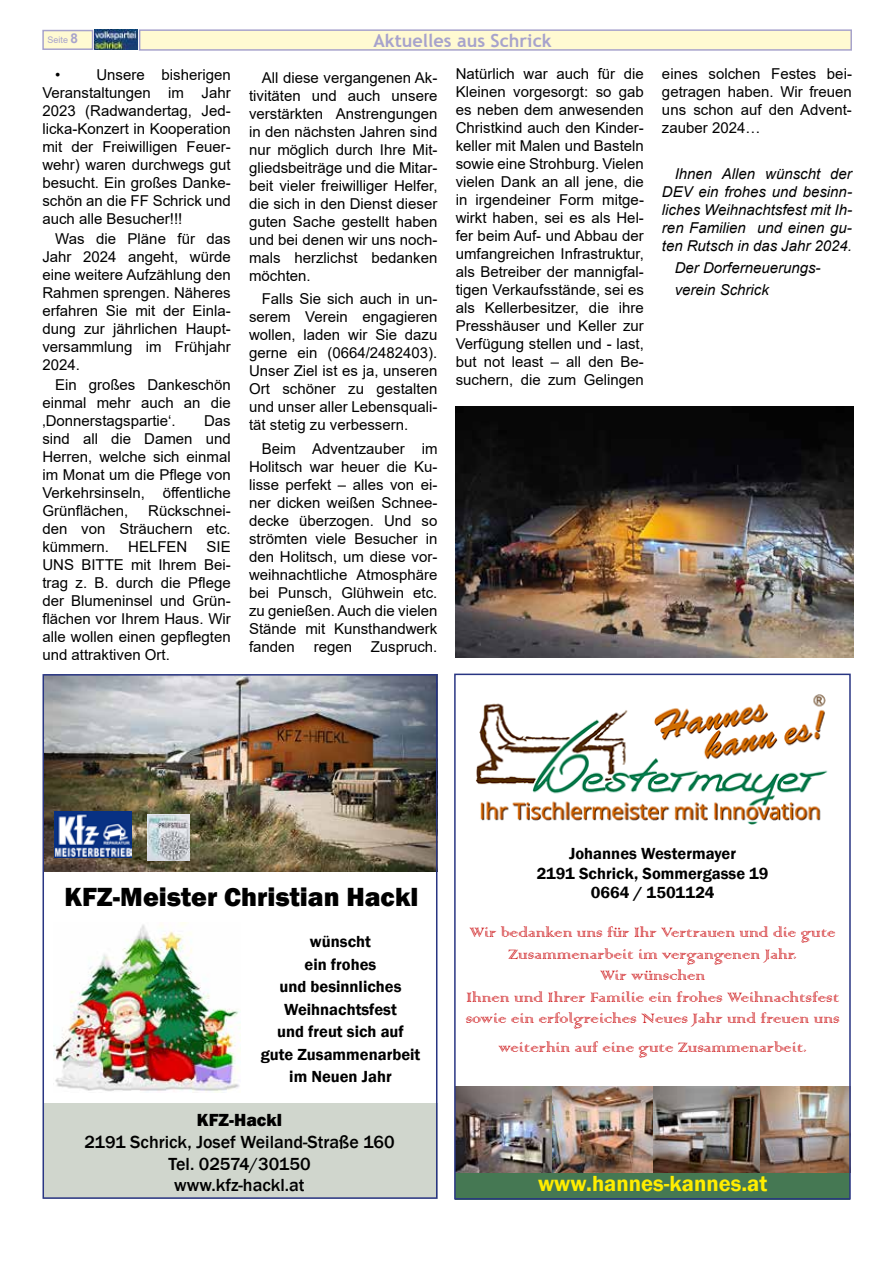
<style>
.page{position:relative;width:893px;height:1263px;background:#fff}
.page>*{position:absolute;margin:0;border:0;box-sizing:border-box;transform-origin:0 0}
.t1{font:800 27px "Franklin Gothic";color:#000}
.t2{font:600 22.5px "Franklin Gothic";color:#ffed00}
.t3{font:18px/21.6px "Colonna";color:#cd171a;text-align:center}
.t4{font:500 18px/21.6px "Franklin Gothic";color:#000;text-align:center}
.t5{font:700 18px "Trebuchet MS";color:#a7a3cc}
.t6{font:800 18px "Franklin Gothic";color:#000}
.t7{font:600 16.5px/22.5px "Franklin Gothic";color:#000;text-align:center}
.t8{font:15px/18px "Arial";color:#000;text-align:justify}
.t9{font:italic 15px/18px "Arial";color:#000;text-align:justify}
.t10{font:9px "Arial";color:#a7a3cc}
.s1{font-weight:700;font-size:13.5px}
</style>
<div class="page">
<div style="left:139px;top:29px;width:713px;height:22px;background:#fffad2;border:2px solid #a7a3cc"></div>
<div style="left:42px;top:30px;width:51px;height:20px;background:#fffad2;border:2px solid #a7a3cc"></div>
<img style="left:94px;top:30px;width:44px;height:20px">
<div style="left:43px;top:1103px;width:394px;height:96px;background:#d0d6cd"></div>
<img style="left:46px;top:677px;width:388px;height:194px">
<img style="left:55px;top:811px;width:76px;height:46px">
<img style="left:147px;top:814px;width:43px;height:46px">
<img style="left:54px;top:922px;width:186px;height:170px">
<div style="left:43px;top:674px;width:394px;height:525px;border:2px solid #283583"></div>
<img style="left:476px;top:694px;width:352px;height:131px">
<img style="left:551px;top:1086px;width:297px;height:86px">
<img style="left:457px;top:1086px;width:94px;height:86px">
<div style="left:455px;top:1172px;width:395px;height:27px;background:#457853"></div>
<div style="left:454px;top:674px;width:397px;height:525px;border:2px solid #283583"></div>
<img style="left:456px;top:406px;width:397px;height:251px">
<p class="t10" style="left:48px;top:34px;width:32px">Seite <span class="s1">8</span></p>
<p class="t5" style="left:374px;top:29px;width:180px">Aktuelles aus Schrick</p>
<p class="t8" style="left:42px;top:66px;width:190px;text-indent:13px">• Unsere bisherigen Veranstaltungen im Jahr 2023 (Radwandertag, Jed&shy;licka-Konzert in Kooperation mit der Freiwilligen Feuer&shy;wehr) waren durchwegs gut besucht. Ein großes Danke&shy;schön an die FF Schrick und auch alle Besucher!!!</p>
<p class="t8" style="left:42px;top:230px;width:190px;text-indent:13px">Was die Pläne für das Jahr 2024 angeht, würde eine weitere Aufzählung den Rahmen sprengen. Näheres erfahren Sie mit der Einla&shy;dung zur jährlichen Haupt&shy;versammlung im Frühjahr 2024.</p>
<p class="t8" style="left:42px;top:376px;width:190px;text-indent:13px">Ein großes Dankeschön einmal mehr auch an die ‚Donnerstagspartie‘.</p>
<p class="t8" style="left:42px;top:412px;width:190px;text-indent:162px">Das sind all die Damen und Herren, welche sich einmal im Monat um die Pflege von Verkehrsinseln, öffentliche Grünflächen,</p>
<p class="t8" style="left:42px;top:502px;width:190px;text-indent:106px">Rückschnei&shy;den von Sträuchern etc. kümmern.</p>
<p class="t8" style="left:42px;top:538px;width:190px;text-indent:164px">SIE UNS BITTE mit Ihrem Bei&shy;trag z. B. durch die Pflege der Blumeninsel und Grün&shy;flächen vor Ihrem Haus. Wir alle wollen einen gepflegten und attraktiven Ort.</p>
<p class="t8" style="left:128px;top:538px;width:61px">HELFEN</p>
<p class="t8" style="left:249px;top:68px;width:190px;text-indent:13px">All diese vergangenen Ak&shy;tivitäten und auch unsere verstärkten Anstrengungen in den nächsten Jahren sind nur möglich durch Ihre Mit&shy;gliedsbeiträge und die Mitar&shy;beit vieler freiwilliger Helfer, die sich in den Dienst dieser guten Sache gestellt haben und bei denen wir uns noch&shy;mals herzlichst bedanken möchten.</p>
<p class="t8" style="left:249px;top:290px;width:190px;text-indent:13px">Falls Sie sich auch in un&shy;serem Verein engagieren wollen, laden wir Sie dazu gerne ein (0664/2482403).<br>Unser Ziel ist es ja, unseren Ort schöner zu gestalten und unser aller Lebensquali&shy;tät stetig zu verbessern.</p>
<p class="t8" style="left:249px;top:439px;width:190px;text-indent:13px">Beim Adventzauber im Holitsch war heuer die Ku&shy;lisse perfekt – alles von ei&shy;ner dicken weißen Schnee&shy;decke überzogen. Und so strömten viele Besucher in den Holitsch, um diese vor&shy;weihnachtliche Atmosphäre bei Punsch, Glühwein etc. zu genießen. Auch die vielen Stände mit Kunsthandwerk fanden</p>
<p class="t8" style="left:314px;top:637px;width:40px">regen</p>
<p class="t8" style="left:371px;top:637px;width:68px">Zuspruch.</p>
<p class="t8" style="left:456px;top:65px;width:190px">Natürlich war auch für die Kleinen vorgesorgt: so gab es neben dem anwesenden Christkind auch den Kinder&shy;keller mit Malen und Basteln sowie eine Strohburg. Vielen vielen Dank an all jene, die in irgendeiner Form mitge&shy;wirkt haben, sei es als Hel&shy;fer beim Auf- und Abbau der umfangreichen Infrastruktur, als Betreiber der mannigfal&shy;tigen Verkaufsstände, sei es als Kellerbesitzer, die ihre Presshäuser und Keller zur Verfügung stellen und - last, but not least – all den Be&shy;suchern, die zum Gelingen</p>
<p class="t8" style="left:662px;top:65px;width:191px">eines solchen Festes bei&shy;getragen haben. Wir freuen uns schon auf den Advent&shy;zauber 2024…</p>
<p class="t9" style="left:662px;top:165px;width:192px;text-indent:13px">Ihnen Allen wünscht der DEV ein frohes und besinn&shy;liches Weihnachtsfest mit Ih&shy;ren Familien und einen gu&shy;ten Rutsch in das Jahr 2024.</p>
<p class="t9" style="left:675px;top:257px;width:147px;line-height:22.2px">Der Dorferneuerungs&shy;verein Schrick</p>
<h1 class="t1" style="left:64px;top:880px;width:355px">KFZ-Meister Christian Hackl</h1>
<p class="t7" style="left:261px;top:931px;width:161px">wünscht<br>ein frohes<br>und besinnliches<br>Weihnachtsfest<br>und freut sich auf gute Zusammenarbeit im Neuen Jahr</p>
<p class="t6" style="left:197px;top:1109px;width:87px">KFZ-Hackl</p>
<p class="t4" style="left:84px;top:1131px;width:312px">2191 Schrick, Josef Weiland-Straße 160<br>Tel. 02574/30150<br>www.kfz-hackl.at</p>
<p class="t7" style="left:537px;top:843px;width:233px;line-height:19.8px">Johannes Westermayer<br>2191 Schrick, Sommergasse 19<br>0664 / 1501124</p>
<p class="t3" style="left:466px;top:921px;width:375px">Wir bedanken uns für Ihr Vertrauen und die gute Zusammenarbeit im vergangenen Jahr.<br>Wir wünschen<br>Ihnen und Ihrer Familie ein frohes Weihnachtsfest sowie ein erfolgreiches Neues Jahr und freuen uns</p>
<p class="t3" style="left:498px;top:1036px;width:310px">weiterhin auf eine gute Zusammenarbeit.</p>
<h2 class="t2" style="left:538px;top:1170px;width:231px">www.hannes-kannes.at</h2>
</div>
